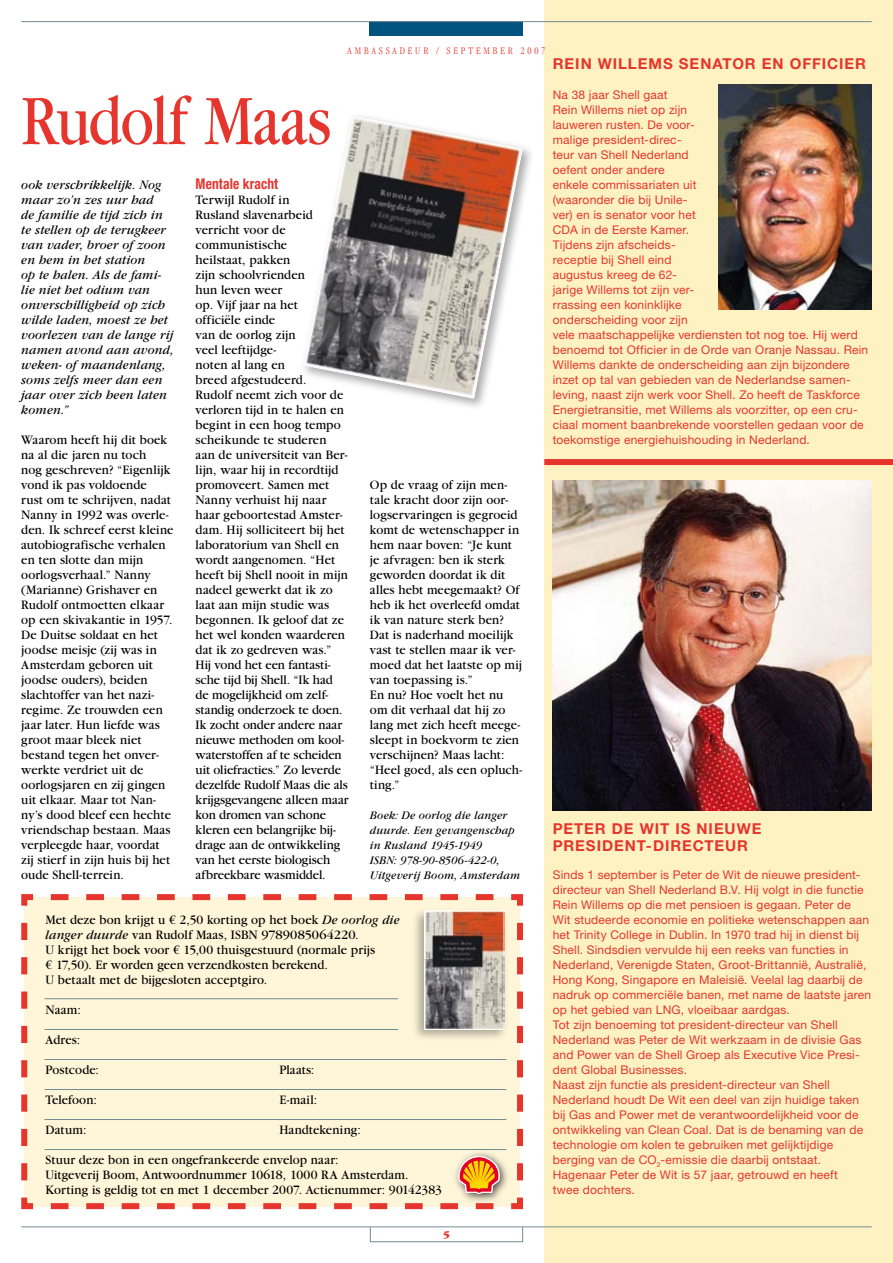
<style>
.page{position:relative;width:893px;height:1263px;background:#fff}
.page>*{position:absolute;margin:0;border:0;box-sizing:border-box;transform-origin:0 0}
.t1{font:73.8px "Garamond LT";letter-spacing:-.02em;color:#e5352d;scale:.83 1}
.t2{font:700 15px/16.5px "Helvetica Neue LT";letter-spacing:.06em;color:#e5352d}
.t3{font:700 condensed 14.85px "Helvetica Neue LT";letter-spacing:.01em;color:#e5352d;scale:.91 1}
.t4{font:13.5px/15px "Garamond LT";letter-spacing:.01em;color:#000;scale:.95 1}
.t5{font:italic 13.5px/15px "Garamond LT";letter-spacing:.01em;color:#000;scale:.95 1}
.t6{font:12px/15px "Helvetica Neue LT";letter-spacing:.015em;color:#e5352d}
.t7{font:italic 12px/15px "Garamond LT";letter-spacing:.01em;color:#000;scale:.95 1}
.t8{font:300 condensed 10.5px "Garamond LT";letter-spacing:.27em;color:#e5352d}
.s1{font-style:italic}
</style>
<div class="page">
<div style="left:21px;top:894px;width:502px;height:316px;background:#fff6da"></div>
<div style="left:544px;top:0;width:349px;height:1263px;background:#fff2c2"></div>
<hr style="left:21px;top:1226px;width:851px;height:1px;background:#738b92">
<div style="left:370px;top:1227px;width:153px;height:15px;border:1px solid #738b92"></div>
<div style="left:370px;top:21px;width:153px;height:15px;background:#00527f"></div>
<hr style="left:21px;top:21px;width:851px;height:1px;background:#738b92">
<img style="left:553px;top:480px;width:319px;height:330px">
<img style="left:719px;top:84px;width:153px;height:225px">
<div style="left:544px;top:459px;width:349px;height:6px;background:#e5352d"></div>
<img style="left:304px;top:116px;width:219px;height:283px">
<div style="left:411px;top:906px;width:99px;height:136px;background:#000;opacity:.33"></div>
<img style="left:424px;top:911px;width:81px;height:118px">
<hr style="left:44px;top:998px;width:354px;height:1px;background:#738b92">
<hr style="left:44px;top:1029px;width:354px;height:1px;background:#738b92">
<hr style="left:44px;top:1059px;width:462px;height:1px;background:#738b92">
<hr style="left:44px;top:1089px;width:462px;height:1px;background:#738b92">
<hr style="left:44px;top:1119px;width:462px;height:1px;background:#738b92">
<hr style="left:44px;top:1149px;width:462px;height:1px;background:#738b92">
<div style="left:451px;top:1149px;width:60px;height:56px;background:#000;opacity:.75"></div>
<svg style="left:458px;top:1156px;width:42px;height:38px;background:#ea944f"></svg>
<p class="t8" style="left:348px;top:45px;width:199px">AMBASSADEUR / SEPTEMBER 2007</p>
<p class="t2" style="left:553px;top:55px;width:315px">REIN WILLEMS SENATOR EN OFFICIER</p>
<p class="t6" style="left:553px;top:87px;width:317px">Na 38 jaar Shell gaat<br>Rein Willems niet op zijn<br>lauweren rusten. De voor-<br>malige president-direc-<br>teur van Shell Nederland<br>oefent onder andere<br>enkele commissariaten uit<br>(waaronder die bij Unile-<br>ver) en is senator voor het<br>CDA in de Eerste Kamer.<br>Tijdens zijn afscheids-<br>receptie bij Shell eind<br>augustus kreeg de 62-<br>jarige Willems tot zijn ver-<br>rrassing een koninklijke<br>onderscheiding voor zijn<br>vele maatschappelijke verdiensten tot nog toe. Hij werd benoemd tot Officier in de Orde van Oranje Nassau. Rein Willems dankte de onderscheiding aan zijn bijzondere inzet op tal van gebieden van de Nederlandse samen&shy;leving, naast zijn werk voor Shell. Zo heeft de Taskforce Energietransitie, met Willems als voorzitter, op een cru&shy;ciaal moment baanbrekende voorstellen gedaan voor de toekomstige energiehuishouding in Nederland.</p>
<h1 class="t1" style="left:21px;top:82px;width:375px">Rudolf Maas</h1>
<p class="t5" style="left:21px;top:177px;width:162px">ook verschrikkelijk. Nog maar zo’n zes uur had<br>de familie de tijd zich in te stellen op de terugkeer van vader, broer of zoon en hem in het station<br>op te halen. Als de fami&shy;lie niet het odium van onverschilligheid op zich wilde laden, moest ze het voorlezen van de lange rij namen avond aan avond, weken- of maandenlang, soms zelfs meer dan een jaar over zich heen laten komen.”</p>
<p class="t4" style="left:21px;top:432px;width:162px">Waarom heeft hij dit boek na al die jaren nu toch<br>nog geschreven? “Eigenlijk vond ik pas voldoende<br>rust om te schrijven, nadat<br>Nanny in 1992 was overle&shy;den. Ik schreef eerst kleine autobiografische verhalen en ten slotte dan mijn oorlogsverhaal.” Nanny (Marianne) Grishaver en<br>Rudolf ontmoetten elkaar op een skivakantie in 1957.<br>De Duitse soldaat en het joodse meisje (zij was in<br>Amsterdam geboren uit joodse ouders), beiden slachtoffer van het nazi&shy;regime. Ze trouwden een jaar later. Hun liefde was groot maar bleek niet bestand tegen het onver&shy;werkte verdriet uit de oorlogsjaren en zij gingen uit elkaar. Maar tot Nan&shy;ny’s dood bleef een hechte vriendschap bestaan. Maas verpleegde haar, voordat zij stierf in zijn huis bij het oude Shell-terrein.</p>
<p class="t3" style="left:196px;top:175px;width:92px">Mentale kracht</p>
<p class="t4" style="left:196px;top:192px;width:163px">Terwijl Rudolf in<br>Rusland slavenarbeid verricht voor de communistische<br>heilstaat, pakken<br>zijn schoolvrienden<br>hun leven weer<br>op. Vijf jaar na het<br>officiële einde<br>van de oorlog zijn<br>veel leeftijdge-<br>noten al lang en<br>breed afgestudeerd.<br>Rudolf neemt zich voor de verloren tijd in te halen en begint in een hoog tempo scheikunde te studeren aan de universiteit van Ber&shy;lijn, waar hij in recordtijd promoveert. Samen met<br>Nanny verhuist hij naar haar geboortestad Amster&shy;dam. Hij solliciteert bij het laboratorium van Shell en wordt aangenomen. “Het heeft bij Shell nooit in mijn nadeel gewerkt dat ik zo laat aan mijn studie was begonnen. Ik geloof dat ze het wel konden waarderen dat ik zo gedreven was.”<br>Hij vond het een fantasti&shy;sche tijd bij Shell. “Ik had de mogelijkheid om zelf&shy;standig onderzoek te doen.<br>Ik zocht onder andere naar nieuwe methoden om kool&shy;waterstoffen af te scheiden uit oliefracties.” Zo leverde dezelfde Rudolf Maas die als krijgsgevangene alleen maar kon dromen van schone kleren een belangrijke bij&shy;drage aan de ontwikkeling van het eerste biologisch afbreekbare wasmiddel.</p>
<p class="t4" style="left:370px;top:477px;width:162px">Op de vraag of zijn men&shy;tale kracht door zijn oor&shy;logservaringen is gegroeid komt de wetenschapper in hem naar boven: “Je kunt je afvragen: ben ik sterk geworden doordat ik dit alles hebt meegemaakt? Of heb ik het overleefd omdat ik van nature sterk ben?<br>Dat is naderhand moeilijk vast te stellen maar ik ver&shy;moed dat het laatste op mij van toepassing is.”<br>En nu? Hoe voelt het nu om dit verhaal dat hij zo lang met zich heeft meege&shy;sleept in boekvorm te zien verschijnen? Maas lacht: “Heel goed, als een opluch&shy;ting.”</p>
<p class="t7" style="left:370px;top:808px;width:160px">Boek: De oorlog die langer duurde. Een gevangenschap in Rusland 1945-1949<br>ISBN: 978-90-8506-422-0,<br>Uitgeverij Boom, Amsterdam</p>
<p class="t2" style="left:553px;top:820px;width:210px">PETER DE WIT IS NIEUWE<br>PRESIDENT-DIRECTEUR</p>
<p class="t6" style="left:553px;top:867px;width:320px">Sinds 1 september is Peter de Wit de nieuwe president&shy;directeur van Shell Nederland B.V. Hij volgt in die functie Rein Willems op die met pensioen is gegaan. Peter de Wit studeerde economie en politieke wetenschappen aan het Trinity College in Dublin. In 1970 trad hij in dienst bij Shell. Sindsdien vervulde hij een reeks van functies in Nederland, Verenigde Staten, Groot-Brittannië, Australië, Hong Kong, Singapore en Maleisië. Veelal lag daarbij de nadruk op commerciële banen, met name de laatste jaren op het gebied van LNG, vloeibaar aardgas.<br>Tot zijn benoeming tot president-directeur van Shell Nederland was Peter de Wit werkzaam in de divisie Gas and Power van de Shell Groep als Executive Vice Presi&shy;dent Global Businesses.<br>Naast zijn functie als president-directeur van Shell Nederland houdt De Wit een deel van zijn huidige taken bij Gas and Power met de verantwoordelijkheid voor de ontwikkeling van Clean Coal. Dat is de benaming van de technologie om kolen te gebruiken met gelijktijdige berging van de CO<sub>2</sub>-emissie die daarbij ontstaat.<br>Hagenaar Peter de Wit is 57 jaar, getrouwd en heeft<br>twee dochters.</p>
<p class="t4" style="left:46px;top:912px;width:374px">Met deze bon krijgt u € 2,50 korting op het boek <span class="s1">De oorlog die langer duurde</span> van Rudolf Maas, ISBN 9789085064220.<br>U krijgt het boek voor € 15,00 thuisgestuurd (normale prijs<br>€ 17,50). Er worden geen verzendkosten berekend.<br>U betaalt met de bijgesloten acceptgiro.</p>
<p class="t4" style="left:46px;top:1002px;width:39px">Naam:</p>
<p class="t4" style="left:46px;top:1032px;width:38px">Adres:</p>
<p class="t4" style="left:46px;top:1062px;width:58px">Postcode:</p>
<p class="t4" style="left:279px;top:1062px;width:38px">Plaats:</p>
<p class="t4" style="left:46px;top:1092px;width:56px">Telefoon:</p>
<p class="t4" style="left:279px;top:1092px;width:41px">E-mail:</p>
<p class="t4" style="left:46px;top:1122px;width:45px">Datum:</p>
<p class="t4" style="left:279px;top:1122px;width:87px">Handtekening:</p>
<p class="t4" style="left:46px;top:1152px;width:419px">Stuur deze bon in een ongefrankeerde envelop naar:<br>Uitgeverij Boom, Antwoordnummer 10618, 1000 RA Amsterdam.<br>Korting is geldig tot en met 1 december 2007. Actienummer: 90142383</p>
</div>
